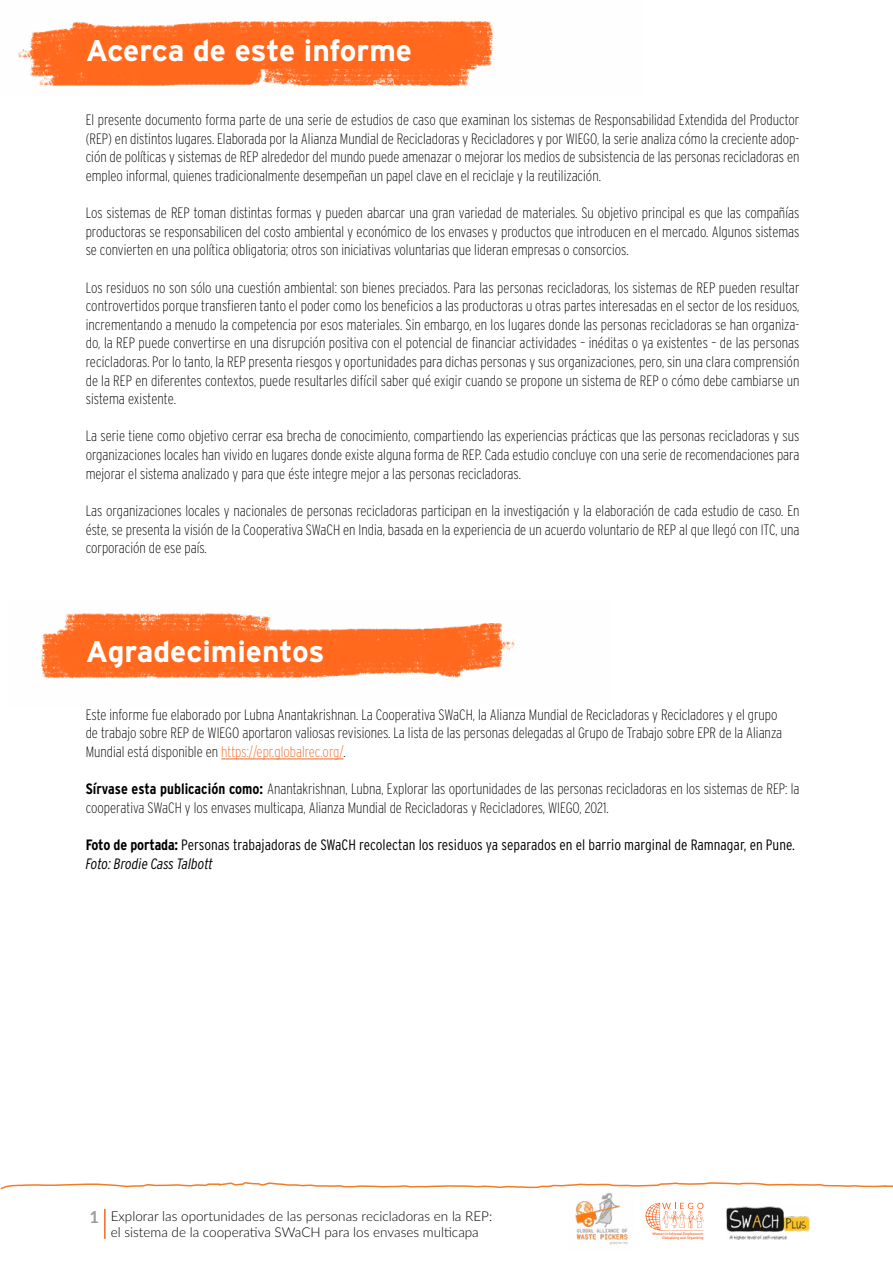
<style>
.page{position:relative;width:893px;height:1263px;background:#fff}
.page>*{position:absolute;margin:0;border:0;box-sizing:border-box;transform-origin:0 0}
.t1{font:700 30px "Interstate";color:#fff}
.t2{font:700 16.5px "Lato";color:#9c9a9a}
.t3{font:200 15px/18.6px "Interstate Condensed";color:#000;text-align:justify}
.t4{font:300 15px/18.6px "Interstate Condensed";color:#000}
.t5{font:300 13.5px/16.2px "Lato";color:#000}
.t6{font:700 3.45px/4.2px "Lato";color:#f26724;text-align:right}
.s1{color:#f26724}
.s2{font-weight:700}
.s3{font-style:italic}
</style>
<div class="page">
<hr style="left:104px;top:1209px;width:2px;height:30px;background:#f26724">
<svg style="left:0;top:1182px;width:893px;height:7px"></svg>
<svg style="left:645px;top:1203px;width:59px;height:27px"></svg>
<img style="left:575px;top:1192px;width:53px;height:53px">
<img style="left:726px;top:1206px;width:83px;height:33px">
<img style="left:41px;top:612px;width:474px;height:69px">
<img style="left:18px;top:21px;width:475px;height:65px">
<hr style="left:221px;top:759px;width:123px;height:1px;background:#f26724">
<h1 class="t1" style="left:86px;top:34px;width:328px">Acerca de este informe</h1>
<p class="t3" style="left:86px;top:111px;width:715px">El presente documento forma parte de una serie de estudios de caso que examinan los sistemas de Responsabilidad Extendida del Productor (REP) en distintos lugares. Elaborada por la Alianza Mundial de Recicladoras y Recicladores y por WIEGO, la serie analiza cómo la creciente adop&shy;ción de políticas y sistemas de REP alrededor del mundo puede amenazar o mejorar los medios de subsistencia de las personas recicladoras en empleo informal, quienes tradicionalmente desempeñan un papel clave en el reciclaje y la reutilización.</p>
<p class="t3" style="left:86px;top:204px;width:715px">Los sistemas de REP toman distintas formas y pueden abarcar una gran variedad de materiales. Su objetivo principal es que las compañías productoras se responsabilicen del costo ambiental y económico de los envases y productos que introducen en el mercado. Algunos sistemas se convierten en una política obligatoria; otros son iniciativas voluntarias que lideran empresas o consorcios.</p>
<p class="t3" style="left:86px;top:278px;width:715px">Los residuos no son sólo una cuestión ambiental: son bienes preciados. Para las personas recicladoras, los sistemas de REP pueden resultar controvertidos porque transfieren tanto el poder como los beneficios a las productoras u otras partes interesadas en el sector de los residuos, incrementando a menudo la competencia por esos materiales. Sin embargo, en los lugares donde las personas recicladoras se han organiza&shy;do, la REP puede convertirse en una disrupción positiva con el potencial de financiar actividades – inéditas o ya existentes – de las personas recicladoras. Por lo tanto, la REP presenta riesgos y oportunidades para dichas personas y sus organizaciones, pero, sin una clara comprensión de la REP en diferentes contextos, puede resultarles difícil saber qué exigir cuando se propone un sistema de REP o cómo debe cambiarse un sistema existente.</p>
<p class="t3" style="left:86px;top:427px;width:715px">La serie tiene como objetivo cerrar esa brecha de conocimiento, compartiendo las experiencias prácticas que las personas recicladoras y sus organizaciones locales han vivido en lugares donde existe alguna forma de REP. Cada estudio concluye con una serie de recomendaciones para mejorar el sistema analizado y para que éste integre mejor a las personas recicladoras.</p>
<p class="t3" style="left:86px;top:501px;width:715px">Las organizaciones locales y nacionales de personas recicladoras participan en la investigación y la elaboración de cada estudio de caso. En éste, se presenta la visión de la Cooperativa SWaCH en India, basada en la experiencia de un acuerdo voluntario de REP al que llegó con ITC, una corporación de ese país.</p>
<h1 class="t1" style="left:86px;top:635px;width:240px">Agradecimientos</h1>
<p class="t3" style="left:86px;top:705px;width:698px;text-align:left">Este informe fue elaborado por Lubna Anantakrishnan. La Cooperativa SWaCH, la Alianza Mundial de Recicladoras y Recicladores y el grupo de trabajo sobre REP de WIEGO aportaron valiosas revisiones. La lista de las personas delegadas al Grupo de Trabajo sobre EPR de la Alianza<br>Mundial está disponible en <span class="s1">https://epr.globalrec.org/</span>.</p>
<p class="t3" style="left:86px;top:779px;width:715px"><span class="s2">Sírvase esta publicación como:</span> Anantakrishnan, Lubna, Explorar las oportunidades de las personas recicladoras en los sistemas de REP: la cooperativa SWaCH y los envases multicapa, Alianza Mundial de Recicladoras y Recicladores, WIEGO, 2021.</p>
<p class="t4" style="left:86px;top:835px;width:711px"><span class="s2">Foto de portada:</span> Personas trabajadoras de SWaCH recolectan los residuos ya separados en el barrio marginal de Ramnagar, en Pune.<br><span class="s3">Foto: Brodie Cass Talbott</span></p>
<p class="t2" style="left:89px;top:1204px;width:11px">1</p>
<p class="t5" style="left:111px;top:1207px;width:383px">Explorar las oportunidades de las personas recicladoras en la REP: el sistema de la cooperativa SWaCH para los envases multicapa</p>
<p class="t6" style="left:652px;top:1231px;width:53px">Women in Informal Employment:<br>Globalizing and Organizing</p>
</div>
